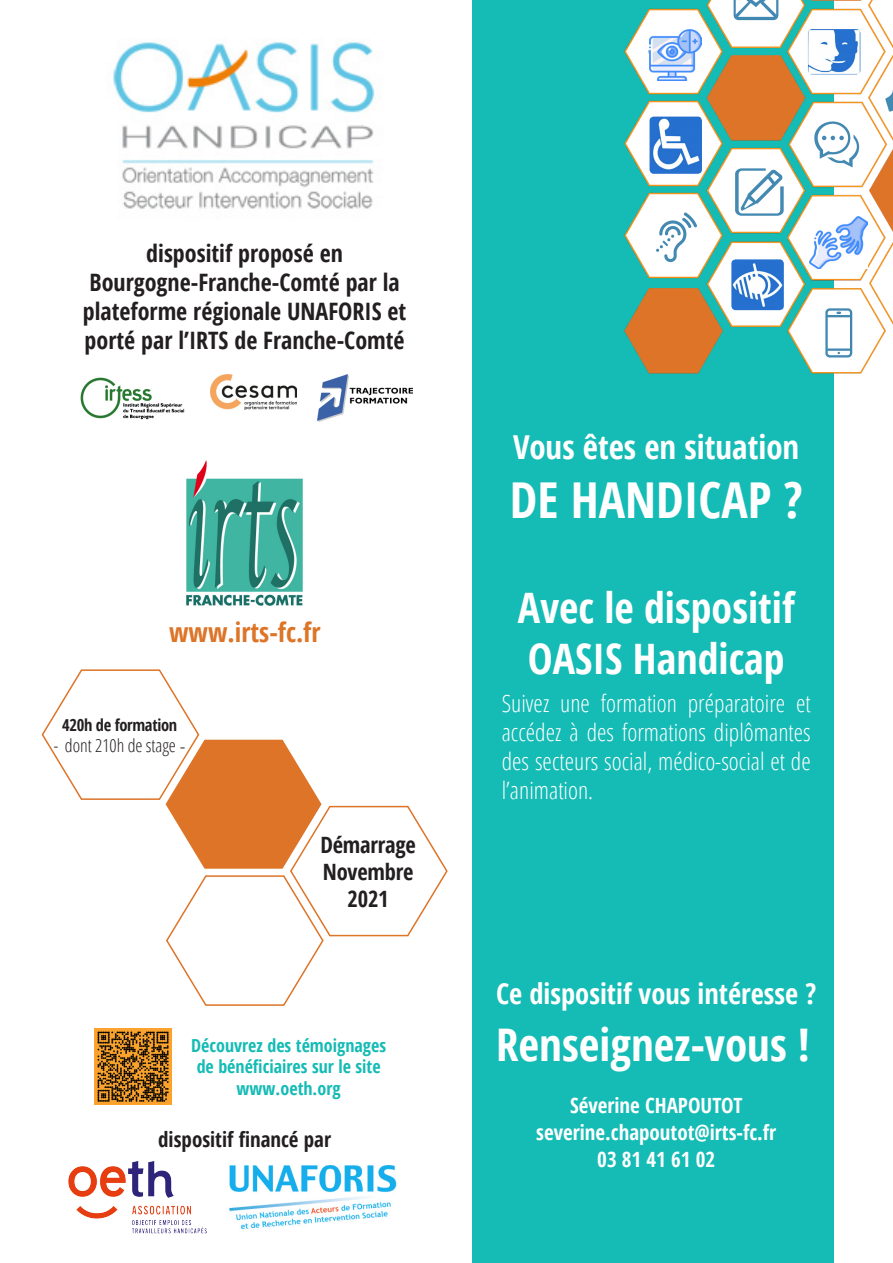
<style>
.page{position:relative;width:893px;height:1263px;background:#fff}
.page>*{position:absolute;margin:0;border:0;box-sizing:border-box;transform-origin:0 0}
.t1{font:700 condensed 49.5px "Open Sans";color:#fff}
.t2{font:700 condensed 45px "Open Sans";color:#fff}
.t3{font:700 condensed 42px/50.4px "Open Sans";color:#fff}
.t4{font:700 condensed 33px "Open Sans";color:#fff}
.t5{font:700 condensed 28.5px "Open Sans";color:#fff}
.t6{font:700 condensed 27px "Open Sans";color:#dd7427}
.t7{font:300 condensed 24px/28.8px "Open Sans";color:#fff;text-align:justify}
.t8{font:700 condensed 24px/28.8px "Open Sans";color:#231f20}
.t9{font:700 condensed 22.5px/27px "Open Sans";letter-spacing:-.01em;color:#231f20;text-align:center}
.t10{font:700 condensed 21px "Open Sans";color:#fff}
.t11{font:700 condensed 21px "Open Sans";color:#231f20}
.t12{font:700 condensed 18px/21.6px "Open Sans";color:#15bbb5;text-align:center}
.t13{font:300 condensed 18px "Open Sans";color:#231f20}
.t14{font:700 condensed 16.5px "Open Sans";letter-spacing:-.02em;color:#231f20}
.s1{font-family:"Minion Pro";font-weight:400;font-stretch:normal}
</style>
<div class="page">
<div style="left:472px;top:0;width:361px;height:1263px;background:#15bbb5"></div>
<img style="left:624px;top:0;width:269px;height:375px">
<img style="left:113px;top:40px;width:264px;height:169px">
<svg style="left:41px;top:669px;width:407px;height:337px"></svg>
<img style="left:229px;top:1165px;width:168px;height:64px">
<img style="left:187px;top:461px;width:116px;height:144px">
<img style="left:731px;top:259px;width:53px;height:51px">
<img style="left:808px;top:29px;width:52px;height:45px">
<img style="left:649px;top:117px;width:53px;height:57px">
<img style="left:649px;top:29px;width:53px;height:51px">
<img style="left:809px;top:216px;width:58px;height:52px">
<img style="left:95px;top:1028px;width:77px;height:77px">
<img style="left:211px;top:375px;width:86px;height:35px">
<img style="left:80px;top:377px;width:105px;height:43px">
<img style="left:318px;top:375px;width:94px;height:46px">
<img style="left:68px;top:1161px;width:139px;height:73px">
<p class="t8" style="left:146px;top:238px;width:198px">dispositif proposé en</p>
<p class="t8" style="left:83px;top:267px;width:325px">Bourgogne-Franche-Comté par la plateforme régionale UNAFORIS et porté par l’IRTS de Franche-Comté</p>
<p class="t6" style="left:169px;top:613px;width:153px">www.irts-fc.fr</p>
<p class="t14" style="left:62px;top:713px;width:116px">420h de formation</p>
<p class="t13" style="left:54px;top:734px;width:134px">- dont 210h de stage <span class="s1">-</span></p>
<p class="t9" style="left:320px;top:830px;width:97px">Démarrage</p>
<p class="t9" style="left:323px;top:857px;width:92px">Novembre<br>2021</p>
<p class="t12" style="left:191px;top:1034px;width:196px">Découvrez des témoignages</p>
<p class="t12" style="left:197px;top:1055px;width:185px">de bénéficiaires sur le site www.oeth.org</p>
<p class="t11" style="left:158px;top:1124px;width:174px">dispositif financé par</p>
<p class="t4" style="left:513px;top:424px;width:288px">Vous êtes en situation</p>
<p class="t1" style="left:510px;top:465px;width:295px">DE HANDICAP ?</p>
<p class="t3" style="left:518px;top:582px;width:278px">Avec le dispositif<br>OASIS Handicap</p>
<p class="t7" style="left:502px;top:688px;width:310px">Suivez une formation préparatoire et accédez à des formations diplômantes des secteurs social, médico-social et de l’animation.</p>
<p class="t5" style="left:496px;top:974px;width:322px">Ce dispositif vous intéresse ?</p>
<p class="t2" style="left:496px;top:1013px;width:316px">Renseignez-vous !</p>
<p class="t10" style="left:570px;top:1091px;width:174px">Séverine CHAPOUTOT</p>
<p class="t10" style="left:536px;top:1118px;width:242px">severine.chapoutot@irts-fc.fr</p>
<p class="t10" style="left:597px;top:1145px;width:119px">03 81 41 61 02</p>
</div>
